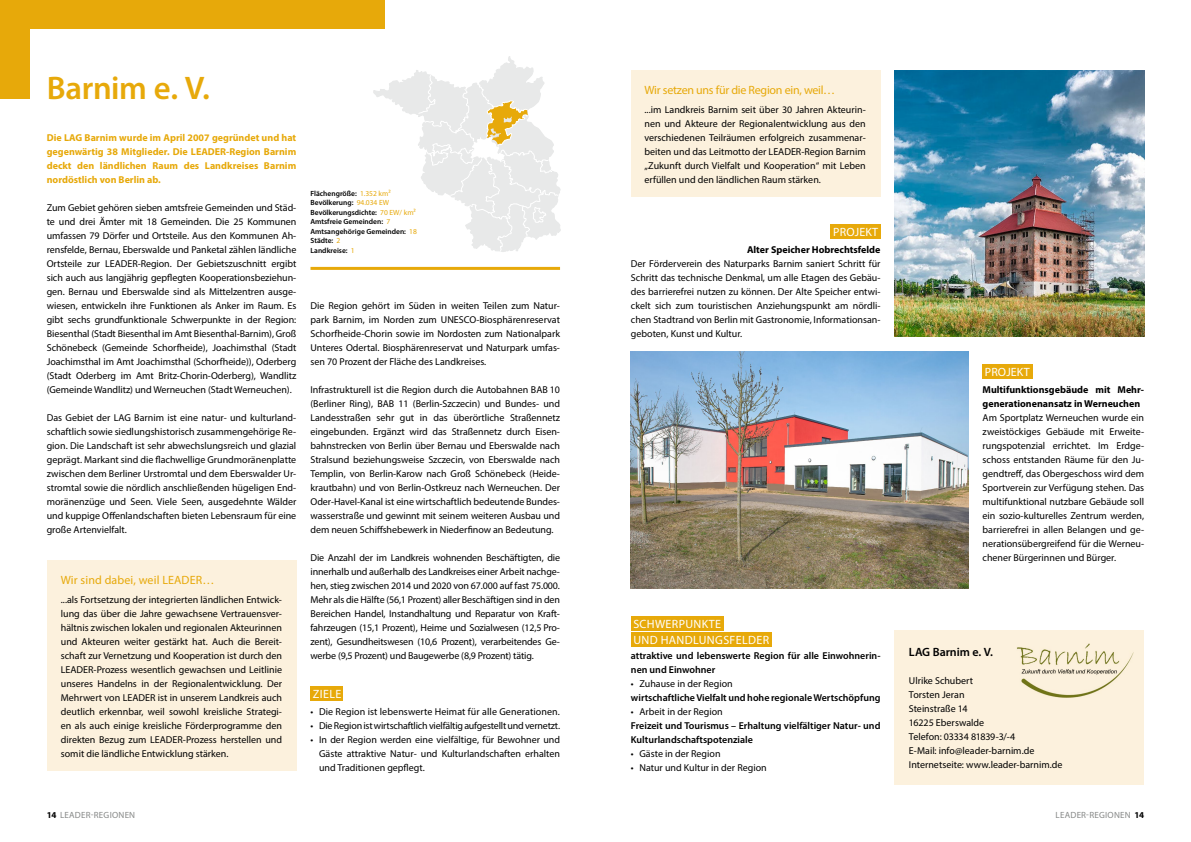
<style>
.page{position:relative;width:1191px;height:842px;background:#fff}
.page>*{position:absolute;margin:0;border:0;box-sizing:border-box;transform-origin:0 0}
.NNL_Headline_A4_100{font:600 32.8px "Myriad Pro";letter-spacing:-.01em;color:#e7a90a}
.t1{font:12px/16px "Myriad Pro";letter-spacing:.03em;color:#fff}
.t2{font:12px "Myriad Pro";letter-spacing:-.02em;color:#e7a90a}
.t3{font:12px "Myriad Pro";letter-spacing:.01em;color:#e7a90a}
.t4{font:12px "Myriad Pro";letter-spacing:.01em;color:#fff}
.NNL_Auszeichnung-Urh{font:600 12px "Myriad Pro";letter-spacing:-.005em;color:#000}
.NNL_Auszeichnung-Urh-2{font:10px/14px "Myriad Pro";color:#000;text-align:justify}
.t5{font:600 10px/14px "Myriad Pro";color:#000}
.t6{font:700 10px/14px "Myriad Pro";color:#e7a90a;text-align:justify}
.t7{font:700 10px/14px "Myriad Pro";color:#000}
.NNL_Auszeichnung-Urh-3{font:10px "Myriad Pro";letter-spacing:-.02em;color:#000}
.NNL_Bildunterschrift{font:9px "Myriad Pro";letter-spacing:.025em;color:#878988}
.t8{font:600 7.5px "Myriad Pro";color:#000}
.s1{font-weight:400;color:#e7a90a}
.s2{font-weight:700;color:#000}
</style>
<div class="page">
<div style="left:631px;top:632px;width:140px;height:14px;background:#e7a90a"></div>
<div style="left:631px;top:617px;width:92px;height:14px;background:#e7a90a"></div>
<div style="left:310px;top:687px;width:33px;height:14px;background:#e7a90a"></div>
<div style="left:631px;top:71px;width:249px;height:126px;background:#fcf1dd"></div>
<div style="left:47px;top:561px;width:249px;height:210px;background:#fcf1dd"></div>
<div style="left:0;top:0;width:385px;height:28px;background:#e7a90a"></div>
<div style="left:0;top:18px;width:29px;height:81px;background:#e7a90a"></div>
<svg style="left:373px;top:56px;width:188px;height:196px"></svg>
<hr style="left:310px;top:267px;width:250px;height:3px;background:#e7a90a">
<div style="left:894px;top:631px;width:250px;height:154px;background:#fcf1dd"></div>
<img style="left:1017px;top:643px;width:116px;height:54px">
<img style="left:631px;top:351px;width:337px;height:238px">
<div style="left:982px;top:365px;width:51px;height:14px;background:#e7a90a"></div>
<img style="left:894px;top:71px;width:250px;height:266px">
<div style="left:830px;top:225px;width:50px;height:14px;background:#e7a90a"></div>
<p class="NNL_Headline_A4_100" style="left:47px;top:67px;width:165px">Barnim e. V.</p>
<p class="t6" style="left:47px;top:130px;width:251px">Die LAG Barnim wurde im April 2007 gegründet und hat gegenwärtig 38 Mitglieder. Die LEADER-Region Barnim deckt den ländlichen Raum des Landkreises Barnim nordöstlich von Berlin ab.</p>
<p class="NNL_Auszeichnung-Urh-2" style="left:47px;top:200px;width:251px">Zum Gebiet gehören sieben amtsfreie Gemeinden und Städ&shy;te und drei Ämter mit 18 Gemeinden. Die 25 Kommunen umfassen 79 Dörfer und Ortsteile. Aus den Kommunen Ah&shy;rensfelde, Bernau, Eberswalde und Panketal zählen ländliche Ortsteile zur LEADER-Region. Der Gebietszuschnitt ergibt sich auch aus langjährig gepflegten Kooperationsbeziehun&shy;gen. Bernau und Eberswalde sind als Mittelzentren ausge&shy;wiesen, entwickeln ihre Funktionen als Anker im Raum. Es gibt sechs grundfunktionale Schwerpunkte in der Region:<br>Biesenthal (Stadt Biesenthal im Amt Biesenthal-Barnim), Groß Schönebeck (Gemeinde Schorfheide), Joachimsthal (Stadt Joachimsthal im Amt Joachimsthal (Schorfheide)), Oderberg (Stadt Oderberg im Amt Britz-Chorin-Oderberg), Wandlitz (Gemeinde Wandlitz) und Werneuchen (Stadt Werneuchen).</p>
<p class="NNL_Auszeichnung-Urh-2" style="left:47px;top:410px;width:251px">Das Gebiet der LAG Barnim ist eine natur- und kulturland&shy;schaftlich sowie siedlungshistorisch zusammengehörige Re&shy;gion. Die Landschaft ist sehr abwechslungsreich und glazial geprägt. Markant sind die flachwellige Grundmoränenplatte zwischen dem Berliner Urstromtal und dem Eberswalder Ur&shy;stromtal sowie die nördlich anschließenden hügeligen End&shy;moränenzüge und Seen. Viele Seen, ausgedehnte Wälder und kuppige Offenlandschaften bieten Lebensraum für eine große Artenvielfalt.</p>
<p class="t3" style="left:61px;top:572px;width:155px">Wir sind dabei, weil LEADER…</p>
<p class="NNL_Auszeichnung-Urh-2" style="left:61px;top:592px;width:223px">...als Fortsetzung der integrierten ländlichen Entwick&shy;lung das über die Jahre gewachsene Vertrauensver&shy;hältnis zwischen lokalen und regionalen Akteurinnen und Akteuren weiter gestärkt hat. Auch die Bereit&shy;schaft zur Vernetzung und Kooperation ist durch den LEADER-Prozess wesentlich gewachsen und Leitlinie unseres Handelns in der Regionalentwicklung. Der Mehrwert von LEADER ist in unserem Landkreis auch deutlich erkennbar, weil sowohl kreisliche Strategi&shy;en als auch einige kreisliche Förderprogramme den direkten Bezug zum LEADER-Prozess herstellen und somit die ländliche Entwicklung stärken.</p>
<p class="t8" style="left:310px;top:189px;width:82px">Flächengröße: <span class="s1">1.352 km²</span></p>
<p class="t8" style="left:310px;top:198px;width:80px">Bevölkerung: <span class="s1">94.034 EW</span></p>
<p class="t8" style="left:310px;top:208px;width:107px">Bevölkerungsdichte: <span class="s1">70 EW/ km²</span></p>
<p class="t8" style="left:310px;top:217px;width:81px">Amtsfreie Gemeinden: <span class="s1">7</span></p>
<p class="t8" style="left:310px;top:227px;width:108px">Amtsangehörige Gemeinden: <span class="s1">18</span></p>
<p class="t8" style="left:310px;top:236px;width:31px">Städte: <span class="s1">2</span></p>
<p class="t8" style="left:310px;top:246px;width:46px">Landkreise: <span class="s1">1</span></p>
<p class="NNL_Auszeichnung-Urh-2" style="left:310px;top:298px;width:251px">Die Region gehört im Süden in weiten Teilen zum Natur&shy;park Barnim, im Norden zum UNESCO-Biosphärenreservat Schorfheide-Chorin sowie im Nordosten zum Nationalpark Unteres Odertal. Biosphärenreservat und Naturpark umfas&shy;sen 70 Prozent der Fläche des Landkreises.</p>
<p class="NNL_Auszeichnung-Urh-2" style="left:310px;top:382px;width:251px">Infrastrukturell ist die Region durch die Autobahnen BAB 10 (Berliner Ring), BAB 11 (Berlin-Szczecin) und Bundes- und Landesstraßen sehr gut in das überörtliche Straßennetz eingebunden. Ergänzt wird das Straßennetz durch Eisen&shy;bahnstrecken von Berlin über Bernau und Eberswalde nach Stralsund beziehungsweise Szczecin, von Eberswalde nach Templin, von Berlin-Karow nach Groß Schönebeck (Heide&shy;krautbahn) und von Berlin-Ostkreuz nach Werneuchen. Der Oder-Havel-Kanal ist eine wirtschaftlich bedeutende Bundes&shy;wasserstraße und gewinnt mit seinem weiteren Ausbau und dem neuen Schiffshebewerk in Niederfinow an Bedeutung.</p>
<p class="NNL_Auszeichnung-Urh-2" style="left:310px;top:550px;width:251px">Die Anzahl der im Landkreis wohnenden Beschäftigten, die innerhalb und außerhalb des Landkreises einer Arbeit nachge&shy;hen, stieg zwischen 2014 und 2020 von 67.000 auf fast 75.000.<br>Mehr als die Hälfte (56,1 Prozent) aller Beschäftigen sind in den Bereichen Handel, Instandhaltung und Reparatur von Kraft&shy;fahrzeugen (15,1 Prozent), Heime und Sozialwesen (12,5 Pro&shy;zent), Gesundheitswesen (10,6 Prozent), verarbeitendes Ge&shy;werbe (9,5 Prozent) und Baugewerbe (8,9 Prozent) tätig.</p>
<p class="t1" style="left:313px;top:686px;width:30px">ZIELE</p>
<p class="NNL_Auszeichnung-Urh-2" style="left:310px;top:704px;width:251px">• Die Region ist lebenswerte Heimat für alle Generationen.</p>
<p class="NNL_Auszeichnung-Urh-3" style="left:310px;top:719px;width:251px">• Die Region ist wirtschaftlich vielfältig aufgestellt und vernetzt.</p>
<p class="NNL_Auszeichnung-Urh-2" style="left:319px;top:732px;width:242px;text-indent:-9px">• In der Region werden eine vielfältige, für Bewohner und Gäste attraktive Natur- und Kulturlandschaften erhalten und Traditionen gepflegt.</p>
<p class="t2" style="left:644px;top:82px;width:192px">Wir setzen uns für die Region ein, weil…</p>
<p class="NNL_Auszeichnung-Urh-2" style="left:644px;top:102px;width:223px">...im Landkreis Barnim seit über 30 Jahren Akteurin&shy;nen und Akteure der Regionalentwicklung aus den verschiedenen Teilräumen erfolgreich zusammenar&shy;beiten und das Leitmotto der LEADER-Region Barnim „Zukunft durch Vielfalt und Kooperation“ mit Leben erfüllen und den ländlichen Raum stärken.</p>
<p class="t4" style="left:833px;top:225px;width:46px">PROJEKT</p>
<p class="t7" style="left:747px;top:242px;width:135px">Alter Speicher Hobrechtsfelde</p>
<p class="NNL_Auszeichnung-Urh-2" style="left:631px;top:256px;width:251px">Der Förderverein des Naturparks Barnim saniert Schritt für Schritt das technische Denkmal, um alle Etagen des Gebäu&shy;des barrierefrei nutzen zu können. Der Alte Speicher entwi&shy;ckelt sich zum touristischen Anziehungspunkt am nördli&shy;chen Stadtrand von Berlin mit Gastronomie, Informationsan&shy;geboten, Kunst und Kultur.</p>
<p class="t1" style="left:633px;top:615px;width:137px">SCHWERPUNKTE<br>UND HANDLUNGSFELDER</p>
<p class="t5" style="left:631px;top:648px;width:251px">attraktive und lebenswerte Region für alle Einwohnerin&shy;nen und Einwohner</p>
<p class="NNL_Auszeichnung-Urh-2" style="left:631px;top:676px;width:103px">• Zuhause in der Region</p>
<p class="t5" style="left:631px;top:690px;width:251px">wirtschaftliche Vielfalt und hohe regionale Wertschöpfung</p>
<p class="NNL_Auszeichnung-Urh-2" style="left:631px;top:704px;width:93px">• Arbeit in der Region</p>
<p class="t5" style="left:631px;top:718px;width:251px">Freizeit und Tourismus – Erhaltung vielfältiger Natur- und<br>Kulturlandschaftspotenziale</p>
<p class="NNL_Auszeichnung-Urh-2" style="left:631px;top:746px;width:91px">• Gäste in der Region</p>
<p class="NNL_Auszeichnung-Urh-2" style="left:631px;top:760px;width:137px">• Natur und Kultur in der Region</p>
<p class="t4" style="left:984px;top:364px;width:46px">PROJEKT</p>
<p class="t7" style="left:982px;top:382px;width:163px">Multifunktionsgebäude mit Mehr&shy;generationenansatz in Werneuchen</p>
<p class="NNL_Auszeichnung-Urh-2" style="left:982px;top:410px;width:163px">Am Sportplatz Werneuchen wurde ein zweistöckiges Gebäude mit Erweite&shy;rungspotenzial errichtet. Im Erdge&shy;schoss entstanden Räume für den Ju&shy;gendtreff, das Obergeschoss wird dem Sportverein zur Verfügung stehen. Das multifunktional nutzbare Gebäude soll ein sozio-kulturelles Zentrum werden, barrierefrei in allen Belangen und ge&shy;nerationsübergreifend für die Werneu&shy;chener Bürgerinnen und Bürger.</p>
<p class="NNL_Auszeichnung-Urh" style="left:909px;top:644px;width:86px">LAG Barnim e. V.</p>
<p class="NNL_Auszeichnung-Urh-2" style="left:909px;top:673px;width:66px">Ulrike Schubert</p>
<p class="NNL_Auszeichnung-Urh-2" style="left:909px;top:687px;width:57px">Torsten Jeran</p>
<p class="NNL_Auszeichnung-Urh-2" style="left:909px;top:701px;width:60px">Steinstraße 14</p>
<p class="NNL_Auszeichnung-Urh-2" style="left:909px;top:715px;width:77px">16225 Eberswalde</p>
<p class="NNL_Auszeichnung-Urh-2" style="left:909px;top:729px;width:108px">Telefon: 03334 81839-3/-4</p>
<p class="NNL_Auszeichnung-Urh-2" style="left:909px;top:743px;width:127px">E-Mail: info@leader-barnim.de</p>
<p class="NNL_Auszeichnung-Urh-2" style="left:909px;top:757px;width:155px">Internetseite: www.leader-barnim.de</p>
<p class="NNL_Bildunterschrift" style="left:47px;top:809px;width:90px"><span class="s2">14</span> LEADER-REGIONEN</p>
<p class="NNL_Bildunterschrift" style="left:1055px;top:809px;width:90px">LEADER-REGIONEN <span class="s2">14</span></p>
</div>
